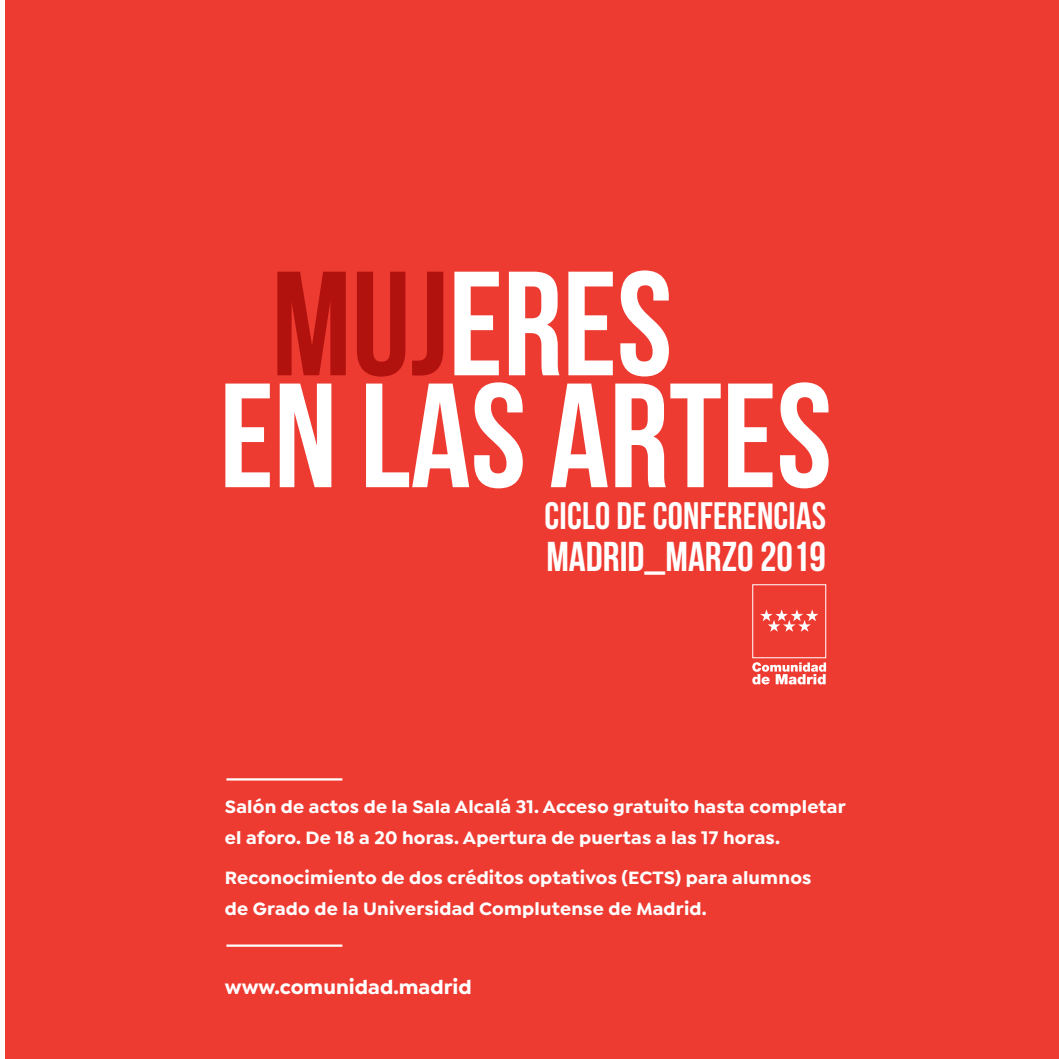
<style>
.page{position:relative;width:1059px;height:1059px;background:#fff}
.page>*{position:absolute;margin:0;border:0;box-sizing:border-box;transform-origin:0 0}
.t1{font:700 41.62px "Bebas Neue";color:#fff}
.t2{font:700 38.25px "Bebas Neue";letter-spacing:.005em;color:#fff}
.t3{font:700 20.93px "Isidora Sans";color:#fff}
.t4{font:700 19.12px/31.1px "Isidora Sans";letter-spacing:.01em;color:#fff}
</style>
<div class="page">
<div style="left:6px;top:0;width:1053px;height:1059px;background:#ee3b32"></div>
<svg style="left:277px;top:272px;width:69px;height:103px"></svg>
<svg style="left:225px;top:383px;width:45px;height:104px"></svg>
<svg style="left:280px;top:383px;width:51px;height:104px"></svg>
<svg style="left:357px;top:270px;width:364px;height:218px"></svg>
<svg style="left:728px;top:383px;width:44px;height:104px"></svg>
<svg style="left:780px;top:382px;width:48px;height:106px"></svg>
<div style="left:752px;top:584px;width:74px;height:74px;background:#ee3b32;border:1px solid #fff"></div>
<svg style="left:760px;top:609px;width:58px;height:23px"></svg>
<svg style="left:752px;top:662px;width:74px;height:22px"></svg>
<hr style="left:226px;top:778px;width:116px;height:2px;background:#fff">
<hr style="left:226px;top:944px;width:116px;height:3px;background:#fff">
<p class="t2" style="left:545px;top:495px;width:283px">CICLO DE CONFERENCIAS</p>
<p class="t1" style="left:546px;top:533px;width:281px">MADRID_MARZO 2019</p>
<p class="t4" style="left:225px;top:791px;width:622px">Salón de actos de la Sala Alcalá 31. Acceso gratuito hasta completar el aforo. De 18 a 20 horas. Apertura de puertas a las 17 horas.</p>
<p class="t4" style="left:225px;top:862px;width:588px">Reconocimiento de dos créditos optativos (ECTS) para alumnos de Grado de la Universidad Complutense de Madrid.</p>
<p class="t3" style="left:225px;top:974px;width:248px">www.comunidad.madrid</p>
</div>
